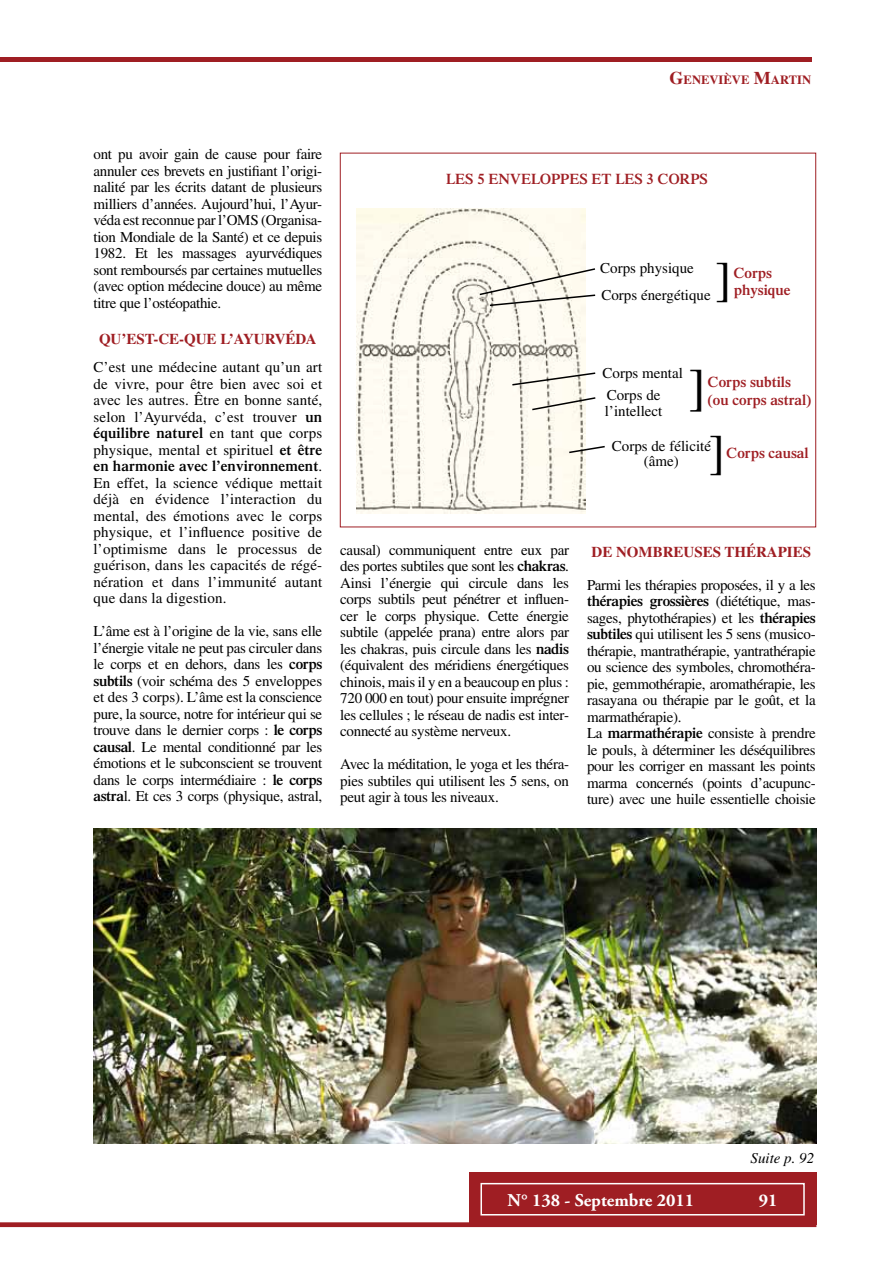
<style>
.page{position:relative;width:893px;height:1263px;background:#fff}
.page>*{position:absolute;margin:0;border:0;box-sizing:border-box;transform-origin:0 0}
.t1{font:49.35px "Times LT Std Phonetic";color:#000}
.t2{font:46.5px "Times LT Std Phonetic";color:#000}
.t3{font:700 18px "Adobe Garamond Pro";color:#fff}
.t4{font:15px/16.5px "Times LT Std";letter-spacing:-.02em;color:#000;text-align:justify}
.t5{font:15px/15px "Times LT Std";color:#000;text-align:center}
.t6{font:600 15px/17.5px "Times LT Std";color:#9f1e23}
.t7{font:700 15px "Times LT Std";color:#9f1e23}
.t8{font:italic 15px "Times LT Std";color:#000}
.t9{font:700 12.6px "Times";color:#9f1e23}
.s1{font-size:18px}
.s2{font-weight:600}
</style>
<div class="page">
<hr style="left:0;top:57px;width:811px;height:4px;background:#9f1e23">
<div style="left:469px;top:1172px;width:347px;height:53px;background:#9f1e23"></div>
<div style="left:480px;top:1183px;width:325px;height:32px;border:2px solid #fff"></div>
<svg style="left:0;top:1222px;width:816px;height:5px"></svg>
<img style="left:356px;top:208px;width:229px;height:306px">
<svg style="left:478px;top:267px;width:118px;height:40px"></svg>
<svg style="left:511px;top:371px;width:85px;height:15px"></svg>
<svg style="left:531px;top:396px;width:65px;height:15px"></svg>
<svg style="left:567px;top:445px;width:38px;height:9px"></svg>
<img style="left:94px;top:828px;width:722px;height:316px">
<p class="t9" style="left:670px;top:68px;width:143px"><span class="s1">G</span>ENEVIÈVE <span class="s1">M</span>ARTIN</p>
<p class="t4" style="left:94px;top:146px;width:230px">ont pu avoir gain de cause pour faire annuler ces brevets en justifiant l’origi&shy;nalité par les écrits datant de plusieurs milliers d’années. Aujourd’hui, l’Ayur&shy;véda est reconnue par l’OMS (Organisa&shy;tion Mondiale de la Santé) et ce depuis 1982. Et les massages ayurvédiques sont remboursés par certaines mutuelles (avec option médecine douce) au même titre que l’ostéopathie.</p>
<p class="t7" style="left:99px;top:330px;width:219px">QU’EST-CE-QUE L’AYURVéDA</p>
<p class="t4" style="left:94px;top:359px;width:230px">C’est une médecine autant qu’un art de vivre, pour être bien avec soi et avec les autres. Être en bonne santé, selon l’Ayurvéda, c’est trouver <span class="s2">un équilibre naturel</span> en tant que corps physique, mental et spirituel <span class="s2">et être en harmonie avec l’environnement</span>.<br>En effet, la science védique mettait déjà en évidence l’interaction du mental, des émotions avec le corps physique, et l’influence positive de l’optimisme dans le processus de guérison, dans les capacités de régé&shy;nération et dans l’immunité autant que dans la digestion.</p>
<p class="t4" style="left:94px;top:623px;width:230px">L’âme est à l’origine de la vie, sans elle l’énergie vitale ne peut pas circuler dans le corps et en dehors, dans les <span class="s2">corps subtils</span> (voir schéma des 5 enveloppes et des 3 corps). L’âme est la conscience pure, la source, notre for intérieur qui se trouve dans le dernier corps : <span class="s2">le corps causal</span>. Le mental conditionné par les émotions et le subconscient se trouvent dans le corps intermédiaire : <span class="s2">le corps astra</span>l. Et ces 3 corps (physique, astral,</p>
<p class="t6" style="left:446px;top:170px;width:263px">Les 5 enveloppes et les 3 corps</p>
<h2 class="t2" style="left:716px;top:252px;width:17px">]</h2>
<p class="t5" style="left:600px;top:261px;width:95px">Corps physique</p>
<p class="t6" style="left:734px;top:263px;width:58px">Corps physique</p>
<p class="t5" style="left:601px;top:287px;width:111px">Corps énergétique</p>
<p class="t5" style="left:602px;top:366px;width:82px">Corps mental</p>
<h1 class="t1" style="left:689px;top:359px;width:18px">]</h1>
<p class="t6" style="left:708px;top:373px;width:105px">Corps subtils (ou corps astral)</p>
<p class="t5" style="left:605px;top:387px;width:59px;line-height:16px;text-align:left">Corps de l’intellect</p>
<h2 class="t2" style="left:709px;top:426px;width:17px">]</h2>
<p class="t5" style="left:612px;top:438px;width:101px">Corps de félicité (âme)</p>
<p class="t6" style="left:726px;top:444px;width:84px">Corps causal</p>
<p class="t4" style="left:340px;top:541px;width:230px">causal) communiquent entre eux par des portes subtiles que sont les <span class="s2">chakras</span>.<br>Ainsi l’énergie qui circule dans les corps subtils peut pénétrer et influen&shy;cer le corps physique. Cette énergie subtile (appelée prana) entre alors par les chakras, puis circule dans les <span class="s2">nadis </span>(équivalent des méridiens énergétiques chinois, mais il y en a beaucoup en plus :<br>720 000 en tout) pour ensuite imprégner les cellules ; le réseau de nadis est inter&shy;connecté au système nerveux.</p>
<p class="t4" style="left:340px;top:756px;width:230px">Avec la méditation, le yoga et les théra&shy;pies subtiles qui utilisent les 5 sens, on peut agir à tous les niveaux.</p>
<p class="t7" style="left:592px;top:543px;width:113px">DE NOMBREUSES</p>
<p class="t7" style="left:724px;top:543px;width:72px">THÉRAPIES</p>
<p class="t4" style="left:587px;top:576px;width:230px;text-align:left">Parmi les thérapies proposées, il y a les <span class="s2">thérapies grossières</span> (diététique, mas&shy;sages, phytothérapies) et les <span class="s2">thérapies subtiles</span> qui utilisent les 5 sens (musico&shy;thérapie, mantrathérapie, yantrathérapie ou science des symboles, chromothéra&shy;pie, gemmothérapie, aromathérapie, les rasayana ou thérapie par le goût, et la marmathérapie).<br>La <span class="s2">marmathérapie</span> consiste à prendre le pouls, à déterminer les déséquilibres pour les corriger en massant les points marma concernés (points d’acupunc&shy;ture) avec une huile essentielle choisie</p>
<p class="t8" style="left:750px;top:1150px;width:65px">Suite p. 92</p>
<p class="t3" style="left:508px;top:1189px;width:188px">N° 138 - Septembre 2011</p>
<p class="t3" style="left:759px;top:1189px;width:20px">91</p>
</div>
